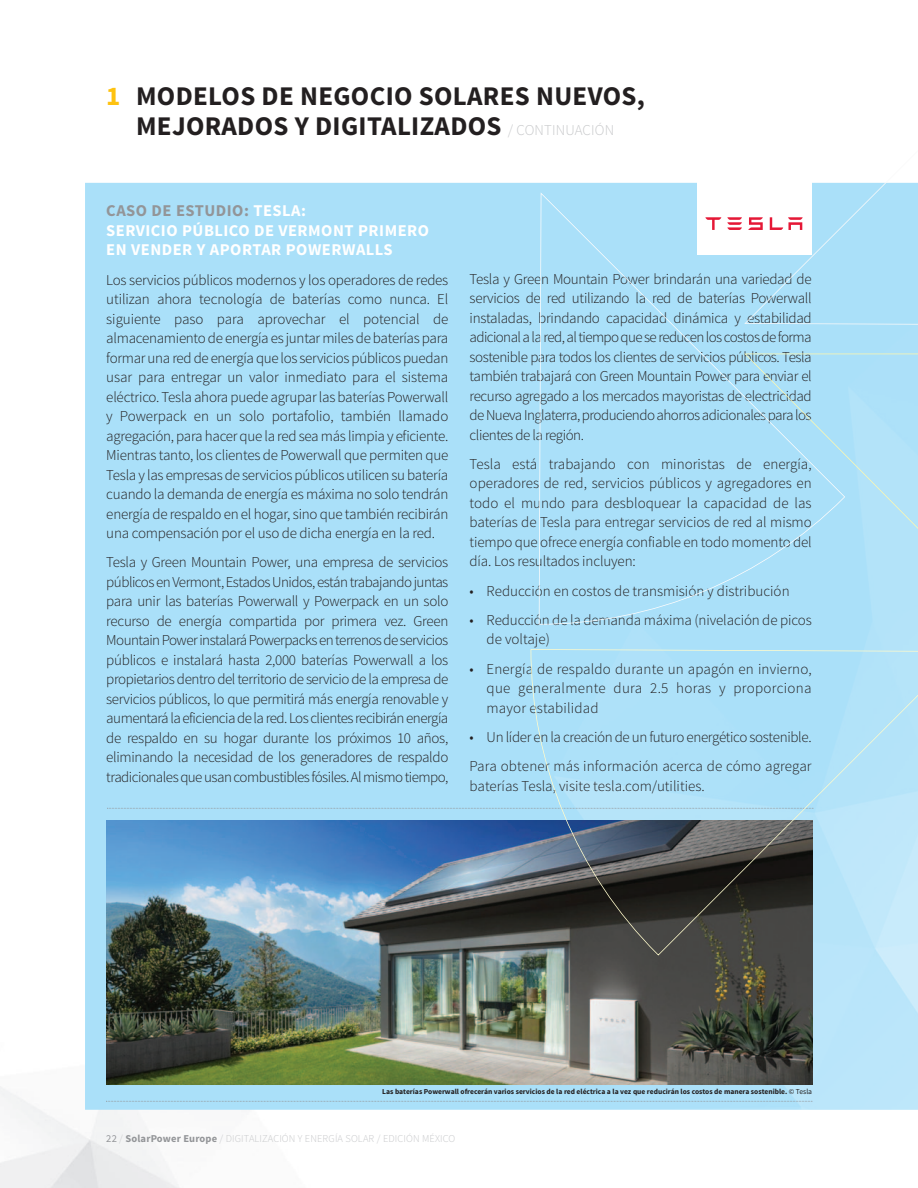
<style>
.page{position:relative;width:918px;height:1188px;background:#fff}
.page>*{position:absolute;margin:0;border:0;box-sizing:border-box;transform-origin:0 0}
.t1{font:700 27px/30px "Source Sans Pro";letter-spacing:.01em;color:#231f20;text-align:center}
.t2{font:700 16.5px/19.5px "Source Sans Pro";letter-spacing:.03em;color:#fff}
.t3{font:300 15px/19.5px "Source Sans Pro";letter-spacing:-.01em;color:#231f20;text-align:justify}
.t4{font:300 10.5px "Source Sans Pro";letter-spacing:.015em;color:#c7c8ca}
.t5{font:700 7.5px "Source Sans Pro";color:#231f20}
.s1{color:#fec210}
.s2{font-weight:300;font-size:15px;color:#c7c8ca}
.s3{color:#939598}
.s4{font-weight:400}
.s5{font-weight:400;color:#939598}
.s6{font-weight:700;color:#939598}
</style>
<div class="page">
<div style="left:85px;top:183px;width:51px;height:927px;background:#aae0f9"></div>
<div style="left:136px;top:183px;width:782px;height:927px;background:#aae0f9"></div>
<div style="left:697px;top:183px;width:115px;height:72px;background:#fff"></div>
<svg style="left:107px;top:808px;width:424px;height:1px"></svg>
<svg style="left:106px;top:1101px;width:707px;height:1px"></svg>
<img style="left:106px;top:821px;width:706px;height:263px">
<svg style="left:531px;top:649px;width:387px;height:307px;background:#8caebe"></svg>
<div style="left:812px;top:182px;width:106px;height:144px;background:#aae0f9"></div>
<div style="left:744px;top:354px;width:174px;height:307px;background:#b2e2f9"></div>
<svg style="left:539px;top:192px;width:306px;height:433px;background:#afe1f8"></svg>
<p class="t1" style="left:106px;top:84px;width:540px"><span class="s1">1</span> MODELOS DE NEGOCIO SOLARES NUEVOS,<br>MEJORADOS Y DIGITALIZADOS <span class="s2">/ CONTINUACIÓN</span></p>
<p class="t2" style="left:106px;top:203px;width:324px"><span class="s3">CASO DE ESTUDIO:</span> TESLA:<br>SERVICIO PÚBLICO DE VERMONT PRIMERO<br>EN VENDER Y APORTAR POWERWALLS</p>
<p class="t3" style="left:106px;top:271px;width:344px">Los servicios públicos modernos y los operadores de redes utilizan ahora tecnología de baterías como nunca. El siguiente paso para aprovechar el potencial de almacenamiento de energía es juntar miles de baterías para formar una red de energía que los servicios públicos puedan usar para entregar un valor inmediato para el sistema eléctrico. Tesla ahora puede agrupar las baterías Powerwall y Powerpack en un solo portafolio, también llamado agregación, para hacer que la red sea más limpia y eficiente.<br>Mientras tanto, los clientes de Powerwall que permiten que Tesla y las empresas de servicios públicos utilicen su batería cuando la demanda de energía es máxima no solo tendrán energía de respaldo en el hogar, sino que también recibirán una compensación por el uso de dicha energía en la red.</p>
<p class="t3" style="left:106px;top:554px;width:344px">Tesla y Green Mountain Power, una empresa de servicios públicos en Vermont, Estados Unidos, están trabajando juntas para unir las baterías Powerwall y Powerpack en un solo recurso de energía compartida por primera vez. Green Mountain Power instalará Powerpacks en terrenos de servicios públicos e instalará hasta 2,000 baterías Powerwall a los propietarios dentro del territorio de servicio de la empresa de servicios públicos, lo que permitirá más energía renovable y aumentará la eficiencia de la red. Los clientes recibirán energía de respaldo en su hogar durante los próximos 10 años, eliminando la necesidad de los generadores de respaldo tradicionales que usan combustibles fósiles. Al mismo tiempo,</p>
<p class="t3" style="left:470px;top:270px;width:344px">Tesla y Green Mountain Power brindarán una variedad de servicios de red utilizando la red de baterías Powerwall instaladas, brindando capacidad dinámica y estabilidad adicional a la red, al tiempo que se reducen los costos de forma sostenible para todos los clientes de servicios públicos. Tesla también trabajará con Green Mountain Power para enviar el recurso agregado a los mercados mayoristas de electricidad de Nueva Inglaterra, produciendo ahorros adicionales para los clientes de la región.</p>
<p class="t3" style="left:470px;top:455px;width:344px">Tesla está trabajando con minoristas de energía, operadores de red, servicios públicos y agregadores en todo el mundo para desbloquear la capacidad de las baterías de Tesla para entregar servicios de red al mismo tiempo que ofrece energía confiable en todo momento del día. Los resultados incluyen:</p>
<p class="t3" style="left:470px;top:582px;width:322px">• Reducción en costos de transmisión y distribución</p>
<p class="t3" style="left:487px;top:611px;width:327px;text-indent:-17px">• Reducción de la demanda máxima (nivelación de picos de voltaje)</p>
<p class="t3" style="left:487px;top:660px;width:327px;text-indent:-17px">• Energía de respaldo durante un apagón en invierno, que generalmente dura 2.5 horas y proporciona mayor estabilidad</p>
<p class="t3" style="left:470px;top:728px;width:344px">• Un líder en la creación de un futuro energético sostenible.</p>
<p class="t3" style="left:470px;top:758px;width:344px">Para obtener más información acerca de cómo agregar baterías Tesla, visite tesla.com/utilities.</p>
<p class="t5" style="left:382px;top:1089px;width:431px">Las baterías Powerwall ofrecerán varios servicios de la red eléctrica a la vez que reducirán los costos de manera sostenible. <span class="s4">© Tesla</span></p>
<p class="t4" style="left:106px;top:1134px;width:351px"><span class="s5">22</span> / <span class="s6">SolarPower Europe</span> / DIGITALIZACIÓN Y ENERGÍA SOLAR / EDICIÓN MÉXICO</p>
</div>
